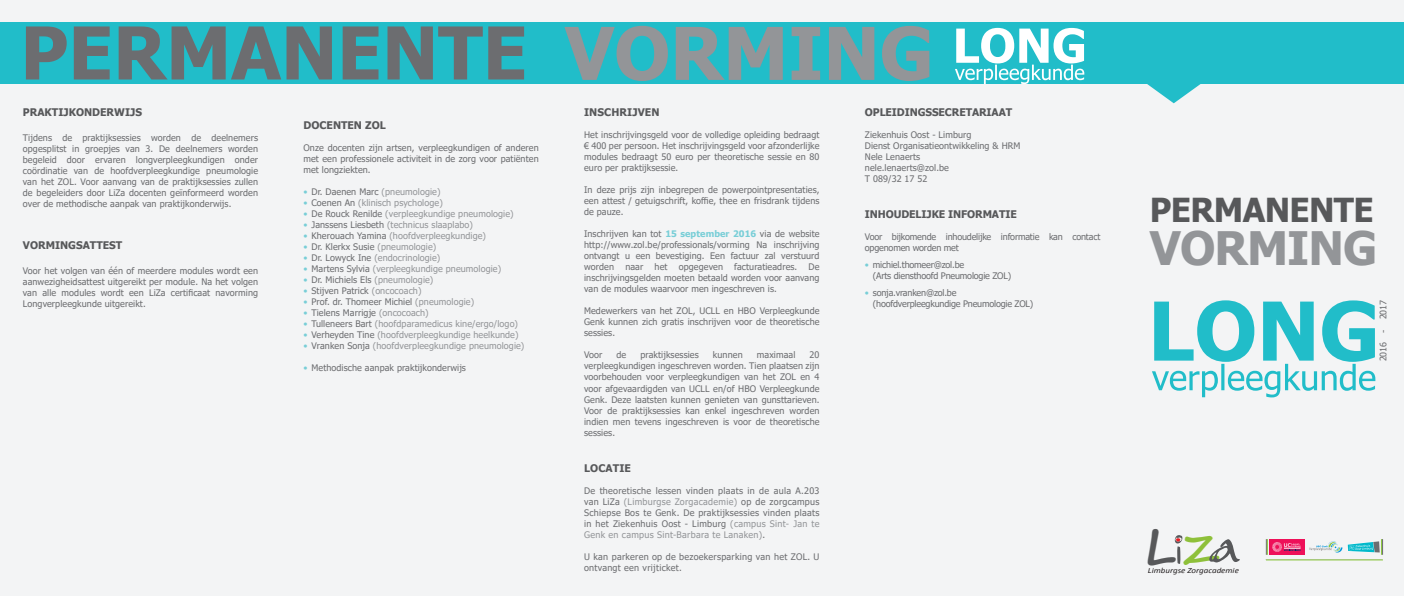
<style>
.page{position:relative;width:1404px;height:596px;background:#fff}
.page>*{position:absolute;margin:0;border:0;box-sizing:border-box;transform-origin:0 0}
.t1{font:700 48.7px "Segoe Script";color:#57585a}
.Standaard{font:700 46px "Tahoma";letter-spacing:-.02em;color:#939598}
.t2{font:700 42.3px "Segoe Script";color:#8ec03a}
.Standaard-2{font:700 33px "Tahoma";letter-spacing:-.02em;color:#57585a}
.Standaard-3{font:700 10.5px "Tahoma";color:#57585a}
.t3{font:9px/11px "Tahoma";letter-spacing:.01em;color:#6c6d70;text-align:justify}
.t4{font:9px "Tahoma";letter-spacing:.01em;color:#939598}
.t5{font:9px/11px "Tahoma";letter-spacing:-.02em;color:#6c6d70}
.t6{font:9px/11px "Tahoma";letter-spacing:.03em;color:#6c6d70}
.t7{font:9px "Tahoma";letter-spacing:-.03em;color:#6c6d70}
.t8{font:italic 7.9px "Calibri";color:#231f20;scale:1.14 1}
.s1{color:#78ced7}
.s2{color:#939598}
.s3{color:#6c6d70}
.s4{font-weight:700;color:#78ced7}
</style>
<div class="page">
<div style="left:0;top:0;width:1403px;height:595px;background:#f2f3f4"></div>
<div style="left:0;top:23px;width:1403px;height:61px;background:#21bdc9"></div>
<svg style="left:1147px;top:84px;width:54px;height:19px"></svg>
<svg style="left:1174px;top:535px;width:8px;height:29px"></svg>
<svg style="left:1209px;top:539px;width:31px;height:24px"></svg>
<hr style="left:1265px;top:559px;width:117px;height:1px;background:#8bc63e">
<div style="left:1269px;top:538px;width:35px;height:16px;background:#ee1059"></div>
<svg style="left:1265px;top:538px;width:35px;height:16px"></svg>
<svg style="left:1309px;top:539px;width:73px;height:15px"></svg>
<svg style="left:1152px;top:300px;width:223px;height:97px"></svg>
<svg style="left:955px;top:28px;width:129px;height:56px"></svg>
<svg style="left:26px;top:26px;width:498px;height:53px"></svg>
<svg style="left:564px;top:26px;width:365px;height:55px"></svg>
<p class="Standaard-3" style="left:23px;top:105px;width:121px">PRAKTIJKONDERWIJS</p>
<p class="t3" style="left:23px;top:133px;width:237px">Tijdens de praktijksessies worden de deelnemers opgesplitst in groepjes van 3. De deelnemers worden begeleid door ervaren longverpleegkundigen onder coördinatie van de hoofdverpleegkundige pneumologie van het ZOL. Voor aanvang van de praktijksessies zullen de begeleiders door LiZa docenten geïnformeerd worden over de methodische aanpak van praktijkonderwijs.</p>
<p class="Standaard-3" style="left:23px;top:238px;width:101px">VORMINGSATTEST</p>
<p class="t3" style="left:23px;top:266px;width:237px">Voor het volgen van één of meerdere modules wordt een aanwezigheidsattest uitgereikt per module. Na het volgen van alle modules wordt een LiZa certificaat navorming Longverpleegkunde uitgereikt.</p>
<p class="Standaard-3" style="left:303px;top:118px;width:84px">DOCENTEN ZOL</p>
<p class="t3" style="left:303px;top:143px;width:237px">Onze docenten zijn artsen, verpleegkundigen of anderen met een professionele activiteit in de zorg voor patiënten met longziekten.</p>
<p class="t3" style="left:303px;top:187px;width:138px"><span class="s1">•</span> Dr. Daenen Marc <span class="s2">(pneumologie)</span></p>
<p class="t4" style="left:303px;top:197px;width:141px"><span class="s1">•</span> <span class="s3">Coenen An</span> (klinisch psychologe)</p>
<p class="t4" style="left:303px;top:208px;width:212px"><span class="s1">•</span> <span class="s3">De Rouck Renilde</span> (verpleegkundige pneumologie)</p>
<p class="t4" style="left:303px;top:219px;width:171px"><span class="s1">•</span> <span class="s3">Janssens Liesbeth</span> (technicus slaaplabo)</p>
<p class="t4" style="left:303px;top:230px;width:184px"><span class="s1">•</span> <span class="s3">Kherouach Yamina</span> (hoofdverpleegkundige)</p>
<p class="t3" style="left:303px;top:242px;width:134px"><span class="s1">•</span> Dr. Klerkx Susie <span class="s2">(pneumologie)</span></p>
<p class="t4" style="left:303px;top:252px;width:138px"><span class="s1">•</span> <span class="s3">Dr. Lowyck Ine</span> (endocrinologie)</p>
<p class="t4" style="left:303px;top:263px;width:199px"><span class="s1">•</span> <span class="s3">Martens Sylvia</span> (verpleegkundige pneumologie)</p>
<p class="t3" style="left:303px;top:275px;width:131px"><span class="s1">•</span> Dr. Michiels Els <span class="s2">(pneumologie)</span></p>
<p class="t3" style="left:303px;top:286px;width:119px"><span class="s1">•</span> Stijven Patrick <span class="s2">(oncocoach)</span></p>
<p class="t3" style="left:303px;top:297px;width:172px"><span class="s1">•</span> Prof. dr. Thomeer Michiel <span class="s2">(pneumologie)</span></p>
<p class="t3" style="left:303px;top:308px;width:127px"><span class="s1">•</span> Tielens Marrigje <span class="s2">(oncocoach)</span></p>
<p class="t4" style="left:303px;top:318px;width:216px"><span class="s1">•</span> <span class="s3">Tulleneers Bart</span> (hoofdparamedicus kine/ergo/logo)</p>
<p class="t4" style="left:303px;top:329px;width:216px"><span class="s1">•</span> <span class="s3">Verheyden Tine</span> (hoofdverpleegkundige heelkunde)</p>
<p class="t4" style="left:303px;top:340px;width:222px"><span class="s1">•</span> <span class="s3">Vranken Sonja</span> (hoofdverpleegkundige pneumologie)</p>
<p class="t3" style="left:303px;top:363px;width:164px"><span class="s1">•</span> Methodische aanpak praktijkonderwijs</p>
<p class="Standaard-3" style="left:584px;top:105px;width:77px">INSCHRIJVEN</p>
<p class="t3" style="left:584px;top:130px;width:237px">Het inschrijvingsgeld voor de volledige opleiding bedraagt € 400 per persoon. Het inschrijvingsgeld voor afzonderlijke modules bedraagt 50 euro per theoretische sessie en 80 euro per praktijksessie.</p>
<p class="t3" style="left:584px;top:185px;width:237px">In deze prijs zijn inbegrepen de powerpointpresentaties, een attest / getuigschrift, koffie, thee en frisdrank tijdens de pauze.</p>
<p class="t3" style="left:584px;top:229px;width:237px">Inschrijven kan tot <span class="s4">15 september 2016</span> via de website http://www.zol.be/professionals/vorming Na inschrijving ontvangt u een bevestiging. Een factuur zal verstuurd worden</p>
<p class="t3" style="left:625px;top:262px;width:19px">naar</p>
<p class="t3" style="left:654px;top:262px;width:14px">het</p>
<p class="t3" style="left:678px;top:262px;width:46px">opgegeven</p>
<p class="t3" style="left:734px;top:262px;width:64px">facturatieadres.</p>
<p class="t3" style="left:584px;top:262px;width:237px;text-indent:224px">De inschrijvingsgelden moeten betaald worden voor aanvang van de modules waarvoor men ingeschreven is.</p>
<p class="t3" style="left:584px;top:306px;width:237px">Medewerkers van het ZOL, UCLL en HBO Verpleegkunde Genk kunnen zich gratis inschrijven voor de theoretische sessies.</p>
<p class="t3" style="left:584px;top:350px;width:20px">Voor</p>
<p class="t3" style="left:616px;top:350px;width:11px">de</p>
<p class="t3" style="left:640px;top:350px;width:60px">praktijksessies</p>
<p class="t3" style="left:713px;top:350px;width:31px">kunnen</p>
<p class="t3" style="left:756px;top:350px;width:40px">maximaal</p>
<p class="t3" style="left:584px;top:350px;width:237px;text-indent:225px">20 verpleegkundigen ingeschreven worden. Tien plaatsen zijn voorbehouden voor verpleegkundigen van het ZOL en 4 voor afgevaardigden van UCLL en/of HBO Verpleegkunde Genk. Deze laatsten kunnen genieten van gunsttarieven.<br>Voor de praktijksessies kan enkel ingeschreven worden indien men tevens ingeschreven is voor de theoretische sessies.</p>
<p class="Standaard-3" style="left:584px;top:460px;width:48px">LOCATIE</p>
<p class="t3" style="left:584px;top:485px;width:237px">De theoretische lessen vinden plaats in de aula A.203 van LiZa <span class="s2">(Limburgse Zorgacademie)</span> op de zorgcampus Schiepse Bos te Genk. De praktijksessies vinden plaats in het Ziekenhuis Oost - Limburg <span class="s2">(campus Sint- Jan te Genk en campus Sint-Barbara te Lanaken)</span>.</p>
<p class="t6" style="left:584px;top:551px;width:237px">U kan parkeren op de bezoekersparking van het ZOL. U ontvangt een vrijticket.</p>
<p class="Standaard-3" style="left:864px;top:105px;width:149px">OPLEIDINGSSECRETARIAAT</p>
<p class="t3" style="left:864px;top:130px;width:108px">Ziekenhuis Oost - Limburg</p>
<p class="t3" style="left:864px;top:141px;width:157px">Dienst Organisatieontwikkeling &amp; HRM</p>
<p class="t3" style="left:864px;top:152px;width:57px">Nele Lenaerts</p>
<p class="t3" style="left:864px;top:163px;width:86px">nele.lenaerts@zol.be</p>
<p class="t3" style="left:864px;top:174px;width:64px">T 089/32 17 52</p>
<p class="Standaard-3" style="left:864px;top:207px;width:153px">INHOUDELIJKE INFORMATIE</p>
<p class="t5" style="left:864px;top:232px;width:237px">Voor bijkomende inhoudelijke informatie kan contact opgenomen worden met</p>
<p class="t5" style="left:872px;top:259px;width:140px;text-indent:-8px"><span class="s1">•</span> michiel.thomeer@zol.be<br>(Arts diensthoofd Pneumologie ZOL)</p>
<p class="t5" style="left:872px;top:287px;width:162px;text-indent:-8px"><span class="s1">•</span> sonja.vranken@zol.be (hoofdverpleegkundige Pneumologie ZOL)</p>
<p class="Standaard-2" style="left:1149px;top:187px;width:225px">PERMANENTE</p>
<p class="Standaard" style="left:1149px;top:216px;width:229px">VORMING</p>
<p class="t1" style="left:1143px;top:506px;width:34px">L</p>
<p class="t8" style="left:1147px;top:564px;width:81px">Limburgse Zorgacademie</p>
<p class="t2" style="left:1180px;top:515px;width:37px">Z</p>
<p class="t7" style="left:1376px;top:361px;width:62px;rotate:-90deg">2016 - 2017</p>
</div>
